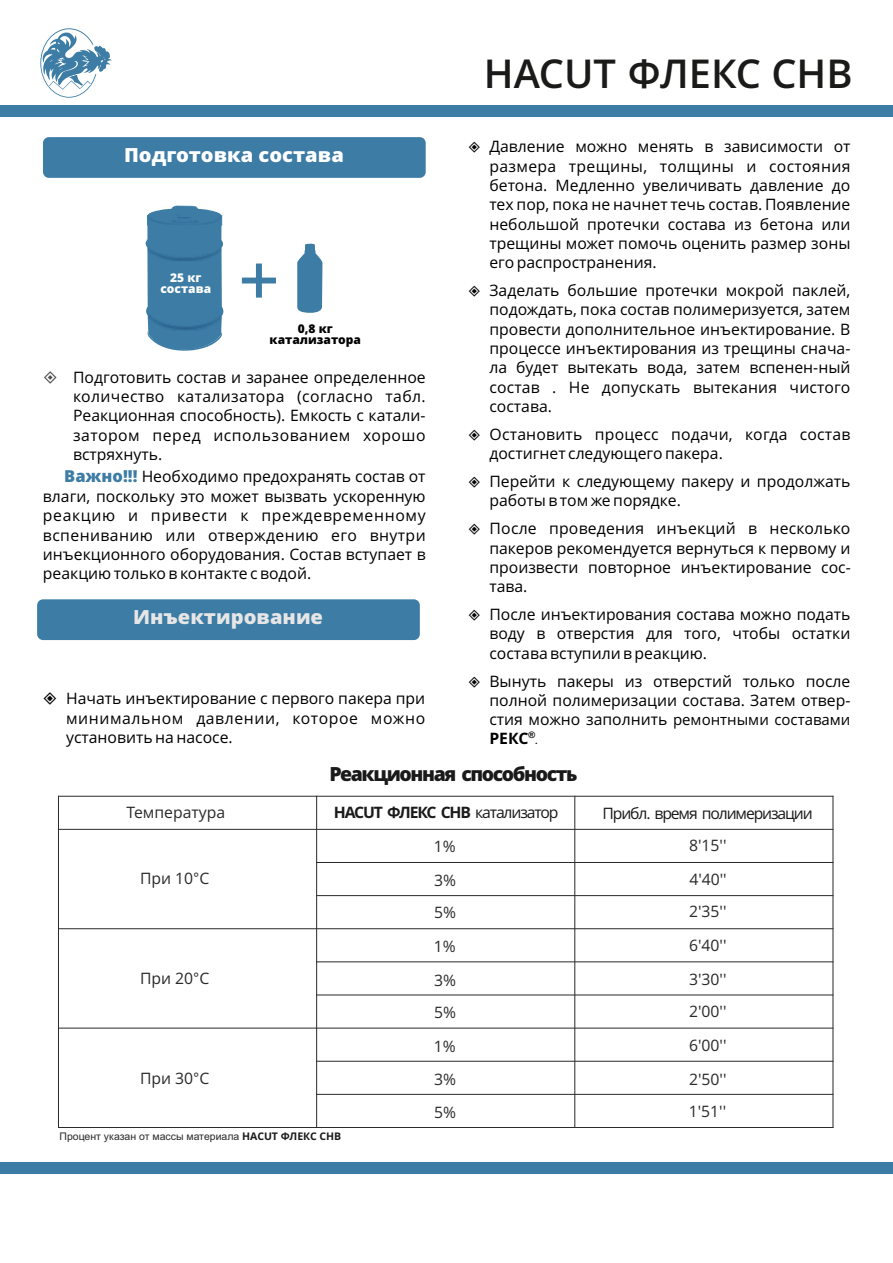
<style>
.page{position:relative;width:893px;height:1263px;background:#fff}
.page>*{position:absolute;margin:0;border:0;box-sizing:border-box;transform-origin:0 0}
.t1{font:72px "Arial";color:#3c7ca5}
.t2{font:600 39.75px "Open Sans";color:#1a1a18}
.t3{font:800 19.5px "Open Sans";letter-spacing:-.075em;color:#1a1a1a}
.t4{font:800 19.5px "Open Sans";color:#fff}
.t5{font:800 19.5px "Open Sans";color:#e6e6e6}
.t6{font:15.75px/19.4px "Open Sans";color:#000;text-align:justify}
.t7{font:15.75px "Open Sans";color:#2b2a29}
.t8{font:700 15.75px "Open Sans";letter-spacing:-.075em;color:#1a1a1a}
.t9{font:15.75px "Open Sans";letter-spacing:-.075em;color:#1a1a1a}
.t10{font:700 15.75px "Open Sans";color:#000}
.t11{font:15px "Open Sans";color:#000}
.t12{font:800 12px/11.4px "Open Sans";color:#000;text-align:center}
.t13{font:800 12px/11.4px "Open Sans";color:#fff;text-align:center}
.t14{font:10.5px "Arial";color:#2b2a29}
.t15{font:700 9px "Arial";color:#000}
.s1{font-weight:800;font-size:16.5px;color:#3c7ca5}
.s2{font-size:15.75px}
.s3{font-family:"Arial";font-size:9px}
.s4{font-weight:400}
.s5{font-family:"Arial"}
.s6{font-family:"Open Sans";font-weight:700;color:#1a1a1a}
</style>
<div class="page">
<div style="left:37px;top:599px;width:383px;height:41px;background:#3c7ca5;border-radius:6px"></div>
<div style="left:43px;top:137px;width:383px;height:41px;background:#3c7ca5;border-radius:6px"></div>
<hr style="left:58px;top:796px;width:1px;height:332px;background:#2b2a29">
<hr style="left:316px;top:796px;width:1px;height:332px;background:#2b2a29">
<hr style="left:574px;top:796px;width:1px;height:332px;background:#2b2a29">
<hr style="left:832px;top:796px;width:1px;height:332px;background:#2b2a29">
<hr style="left:58px;top:1127px;width:775px;height:1px;background:#2b2a29">
<hr style="left:316px;top:1094px;width:517px;height:1px;background:#2b2a29">
<hr style="left:316px;top:1061px;width:517px;height:1px;background:#2b2a29">
<hr style="left:58px;top:1028px;width:775px;height:1px;background:#2b2a29">
<hr style="left:316px;top:994px;width:517px;height:1px;background:#2b2a29">
<hr style="left:316px;top:961px;width:517px;height:1px;background:#2b2a29">
<hr style="left:58px;top:928px;width:775px;height:1px;background:#2b2a29">
<hr style="left:316px;top:895px;width:517px;height:1px;background:#2b2a29">
<hr style="left:316px;top:862px;width:517px;height:1px;background:#2b2a29">
<hr style="left:58px;top:829px;width:775px;height:1px;background:#2b2a29">
<hr style="left:58px;top:796px;width:775px;height:1px;background:#2b2a29">
<svg style="left:297px;top:244px;width:25px;height:69px;background:#578eb1"></svg>
<svg style="left:145px;top:206px;width:79px;height:145px;background:#5089ad"></svg>
<svg style="left:40px;top:28px;width:72px;height:70px"></svg>
<div style="left:0;top:105px;width:893px;height:12px;background:#3c7ca5"></div>
<div style="left:0;top:1162px;width:893px;height:12px;background:#3c7ca5"></div>
<p class="t4" style="left:124px;top:147px;width:221px">Подготовка состава</p>
<p class="t13" style="left:160px;top:273px;width:52px">25 кг состава</p>
<h1 class="t1" style="left:238px;top:254px;width:44px">+</h1>
<p class="t12" style="left:270px;top:324px;width:93px">0,8 кг катализатора</p>
<p class="t6" style="left:73px;top:369px;width:354px">Подготовить состав и заранее определенное количество катализатора (согласно табл.<br>Реакционная способность). Емкость с катали&shy;затором перед использованием хорошо встряхнуть.</p>
<p class="t6" style="left:43px;top:469px;width:384px;text-indent:21px"><span class="s1">Важно!!!</span> Необходимо предохранять состав от влаги, поскольку это может вызвать ускоренную реакцию и привести к преждевременному вспениванию или отверждению его внутри инъекционного оборудования. Состав вступает в реакцию только в контакте с водой.</p>
<p class="t5" style="left:133px;top:609px;width:191px">Инъектирование</p>
<p class="t6" style="left:66px;top:691px;width:361px">Начать инъектирование с первого пакера при минимальном давлении, которое можно установить на насосе.</p>
<h2 class="t2" style="left:484px;top:58px;width:370px">HACUT ФЛЕКС СНВ</h2>
<p class="t6" style="left:489px;top:139px;width:362px">Давление можно менять в зависимости от размера трещины, толщины и состояния бетона. Медленно увеличивать давление до тех пор, пока не начнет течь состав. Появление небольшой протечки состава из бетона или трещины может помочь оценить размер зоны его распространения.</p>
<p class="t6" style="left:489px;top:282px;width:362px">Заделать большие протечки мокрой паклей, подождать, пока состав полимеризуется, затем провести дополнительное инъектирование. В процессе инъектирования из трещины снача&shy;ла будет вытекать вода, затем вспенен-ный состав . Не допускать вытекания чистого состава.</p>
<p class="t6" style="left:489px;top:426px;width:362px">Остановить процесс подачи, когда состав достигнет следующего пакера.</p>
<p class="t6" style="left:489px;top:473px;width:362px">Перейти к следующему пакеру и продолжать работы в том же порядке.</p>
<p class="t6" style="left:489px;top:520px;width:363px">После проведения инъекций в несколько пакеров рекомендуется вернуться к первому и произвести повторное инъектирование сос&shy;тава.</p>
<p class="t6" style="left:489px;top:606px;width:362px">После инъектирования состава можно подать воду в отверстия для того, чтобы остатки состава вступили в реакцию.</p>
<p class="t6" style="left:489px;top:673px;width:362px">Вынуть пакеры из отверстий только после полной полимеризации состава. Затем отвер-</p>
<p class="t11" style="left:489px;top:714px;width:362px"><span class="s2">стия можно заполнить</span> ремонтными составами</p>
<p class="t15" style="left:528px;top:731px;width:8px">®</p>
<p class="t10" style="left:489px;top:732px;width:50px">РЕКС <span class="s3">.</span></p>
<p class="t3" style="left:329px;top:766px;width:250px">Реакционная способность</p>
<p class="t7" style="left:126px;top:806px;width:100px">Температура</p>
<p class="t8" style="left:334px;top:806px;width:226px">HACUT ФЛЕКС СНВ <span class="s4">катализатор</span></p>
<p class="t9" style="left:603px;top:807px;width:212px">Прибл. время полимеризации</p>
<p class="t7" style="left:140px;top:872px;width:71px">При 10<span class="s5">°</span>С</p>
<p class="t7" style="left:140px;top:972px;width:71px">При 20<span class="s5">°</span>С</p>
<p class="t7" style="left:140px;top:1072px;width:71px">При 30<span class="s5">°</span>С</p>
<p class="t14" style="left:59px;top:1133px;width:283px">Процент указан от массы материала <span class="s6">HACUT ФЛЕКС СНВ</span></p>
<p class="t7" style="left:434px;top:840px;width:23px">1%</p>
<p class="t7" style="left:689px;top:839px;width:39px">8'15''</p>
<p class="t7" style="left:434px;top:873px;width:23px">3%</p>
<p class="t7" style="left:689px;top:873px;width:39px">4'40''</p>
<p class="t7" style="left:434px;top:906px;width:23px">5%</p>
<p class="t7" style="left:689px;top:905px;width:39px">2'35''</p>
<p class="t7" style="left:434px;top:940px;width:23px">1%</p>
<p class="t7" style="left:689px;top:939px;width:39px">6'40''</p>
<p class="t7" style="left:434px;top:973px;width:23px">3%</p>
<p class="t7" style="left:689px;top:972px;width:39px">3'30''</p>
<p class="t7" style="left:434px;top:1006px;width:23px">5%</p>
<p class="t7" style="left:689px;top:1005px;width:39px">2'00''</p>
<p class="t7" style="left:434px;top:1040px;width:23px">1%</p>
<p class="t7" style="left:689px;top:1039px;width:39px">6'00''</p>
<p class="t7" style="left:434px;top:1073px;width:23px">3%</p>
<p class="t7" style="left:689px;top:1072px;width:39px">2'50''</p>
<p class="t7" style="left:434px;top:1106px;width:23px">5%</p>
<p class="t7" style="left:689px;top:1105px;width:39px">1'51''</p>
</div>
